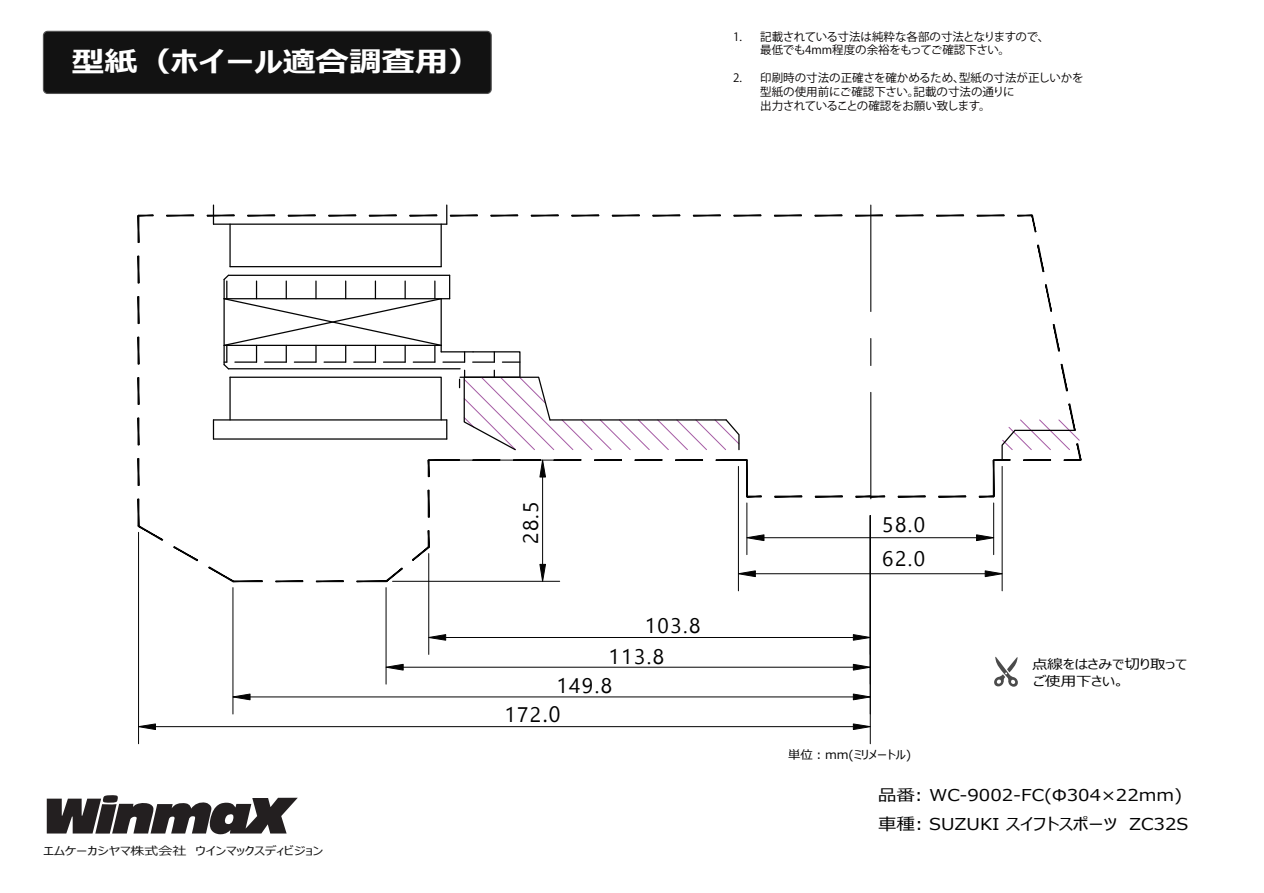
<style>
.page{position:relative;width:1264px;height:893px;background:#fff}
.page>*{position:absolute;margin:0;border:0;box-sizing:border-box;transform-origin:0 0}
.t1{font:700 27.9px "Meiryo UI";color:#fff;scale:1.19 1}
.t2{font:21px "Koz Go Pr 6 N";color:#000}
.t3{font:16.35px "Meiryo UI";color:#030303;scale:1.13 1}
.t4{font:13.2px/17.2px "Meiryo UI";color:#030303;scale:1.17 1}
.t5{font:11.7px "Meiryo UI";color:#030303;scale:1.04 1}
.t6{font:11.55px/13.8px "Koz Go Pr 6 N";color:#040000}
.t7{font:11.4px "Meiryo UI";color:#171717;scale:1.22 1}
</style>
<div class="page">
<div style="left:43px;top:31px;width:448px;height:62px;background:#121212;border-radius:4px"></div>
<div style="left:43px;top:31px;width:448px;height:63px;border:1px solid #525252;border-radius:4px"></div>
<svg style="left:47px;top:795px;width:251px;height:39px"></svg>
<svg style="left:994px;top:656px;width:24px;height:31px"></svg>
<hr style="left:870px;top:392px;width:1px;height:107px;background:#030303">
<svg style="left:870px;top:338px;width:1px;height:27px"></svg>
<hr style="left:870px;top:205px;width:1px;height:106px;background:#030303">
<hr style="left:229px;top:224px;width:2px;height:43px;background:#030303">
<hr style="left:440px;top:224px;width:1px;height:43px;background:#030303">
<hr style="left:230px;top:266px;width:211px;height:1px;background:#030303">
<hr style="left:213px;top:223px;width:233px;height:2px;background:#030303">
<svg style="left:938px;top:495px;width:28px;height:2px"></svg>
<svg style="left:936px;top:214px;width:28px;height:2px"></svg>
<svg style="left:895px;top:214px;width:28px;height:2px"></svg>
<svg style="left:855px;top:214px;width:28px;height:2px"></svg>
<svg style="left:814px;top:214px;width:28px;height:2px"></svg>
<svg style="left:774px;top:214px;width:28px;height:2px"></svg>
<svg style="left:733px;top:214px;width:28px;height:2px"></svg>
<svg style="left:692px;top:214px;width:29px;height:2px"></svg>
<svg style="left:652px;top:214px;width:28px;height:2px"></svg>
<svg style="left:611px;top:214px;width:29px;height:2px"></svg>
<svg style="left:571px;top:214px;width:28px;height:2px"></svg>
<svg style="left:530px;top:214px;width:29px;height:2px"></svg>
<svg style="left:490px;top:214px;width:28px;height:2px"></svg>
<svg style="left:446px;top:205px;width:32px;height:19px"></svg>
<svg style="left:409px;top:214px;width:28px;height:2px"></svg>
<svg style="left:368px;top:214px;width:29px;height:2px"></svg>
<svg style="left:328px;top:214px;width:28px;height:2px"></svg>
<svg style="left:287px;top:214px;width:29px;height:2px"></svg>
<svg style="left:247px;top:214px;width:28px;height:2px"></svg>
<svg style="left:206px;top:205px;width:29px;height:19px"></svg>
<svg style="left:137px;top:214px;width:61px;height:355px"></svg>
<svg style="left:814px;top:495px;width:28px;height:2px"></svg>
<svg style="left:855px;top:495px;width:70px;height:3px"></svg>
<svg style="left:976px;top:214px;width:105px;height:284px"></svg>
<hr style="left:993px;top:503px;width:1px;height:51px;background:#030303">
<hr style="left:763px;top:537px;width:213px;height:1px;background:#030303">
<svg style="left:975px;top:534px;width:20px;height:7px"></svg>
<hr style="left:1001px;top:466px;width:1px;height:125px;background:#030303">
<hr style="left:737px;top:466px;width:1px;height:125px;background:#030303">
<hr style="left:755px;top:573px;width:229px;height:1px;background:#030303">
<svg style="left:984px;top:570px;width:19px;height:7px"></svg>
<hr style="left:428px;top:553px;width:1px;height:101px;background:#030303">
<hr style="left:445px;top:637px;width:408px;height:1px;background:#030303">
<svg style="left:852px;top:633px;width:19px;height:8px"></svg>
<svg style="left:428px;top:633px;width:18px;height:8px"></svg>
<hr style="left:385px;top:587px;width:1px;height:97px;background:#030303">
<hr style="left:403px;top:666px;width:450px;height:1px;background:#030303">
<svg style="left:852px;top:663px;width:19px;height:8px"></svg>
<svg style="left:385px;top:663px;width:19px;height:8px"></svg>
<hr style="left:232px;top:587px;width:1px;height:127px;background:#030303">
<hr style="left:250px;top:696px;width:603px;height:1px;background:#030303">
<svg style="left:852px;top:693px;width:19px;height:7px"></svg>
<svg style="left:232px;top:693px;width:19px;height:7px"></svg>
<hr style="left:869px;top:515px;width:1px;height:228px;background:#030303">
<hr style="left:138px;top:532px;width:1px;height:211px;background:#030303">
<hr style="left:155px;top:726px;width:698px;height:1px;background:#030303">
<svg style="left:852px;top:723px;width:19px;height:7px"></svg>
<svg style="left:138px;top:723px;width:18px;height:7px"></svg>
<svg style="left:208px;top:274px;width:594px;height:311px"></svg>
<h1 class="t1" style="left:71px;top:42px;width:346px">型紙（ホイール適合調査用）</h1>
<p class="t6" style="left:760px;top:30px;width:291px;text-indent:-27px">1. 記載されている寸法は純粋な各部の寸法となりますので、最低でも4mm程度の余裕をもってご確認下さい。</p>
<p class="t6" style="left:760px;top:71px;width:325px;text-indent:-27px">2. 印刷時の寸法の正確さを確かめるため、型紙の寸法が正しいかを型紙の使用前にご確認下さい。記載の寸法の通りに<br>出力されていることの確認をお願い致します。</p>
<p class="t7" style="left:43px;top:843px;width:231px">エムケーカシヤマ株式会社　ウインマックスディビジョン</p>
<h2 class="t2" style="left:542px;top:702px;width:19px">.0</h2>
<p class="t5" style="left:788px;top:746px;width:120px">単位︓mm(ミリメートル)</p>
<p class="t4" style="left:1031px;top:656px;width:134px">点線をはさみで切り取ってご使用下さい。</p>
<h3 class="t3" style="left:877px;top:783px;width:270px">品番: WC-9002-FC(Φ304×22mm)</h3>
<h3 class="t3" style="left:877px;top:812px;width:276px">車種: SUZUKI スイフトスポーツ　ZC32S</h3>
</div>
